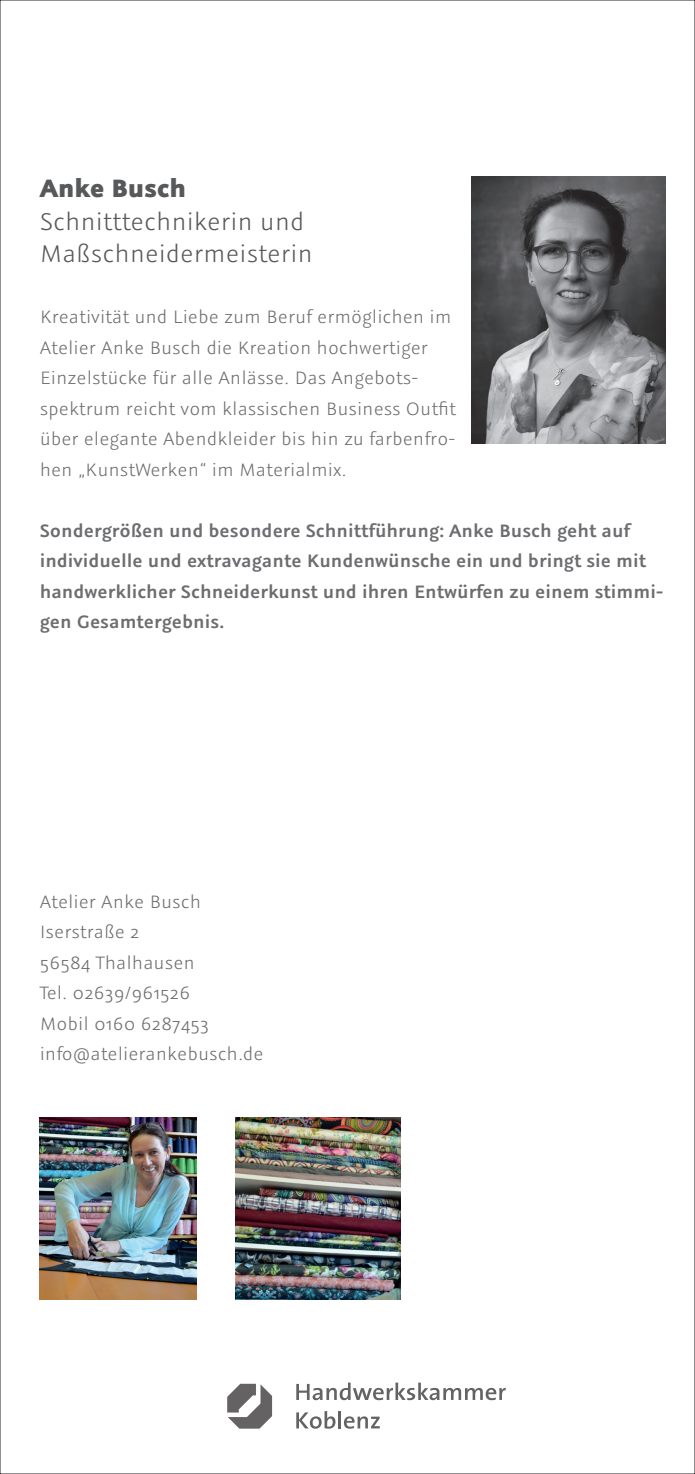
<style>
.page{position:relative;width:695px;height:1474px;background:#fff}
.page>*{position:absolute;margin:0;border:0;box-sizing:border-box;transform-origin:0 0}
.t1{font:700 28px "Graublau Sans";color:#57585a}
.t2{font:300 27.12px/32.9px "Graublau Sans";color:#57585a}
.t3{font:300 20.12px/30.4px "Graublau Sans";color:#6c6d70}
.t4{font:600 20.12px/30.4px "Graublau Sans";color:#6c6d70}
</style>
<div class="page">
<img style="left:471px;top:176px;width:194px;height:267px">
<img style="left:40px;top:1117px;width:156px;height:182px">
<img style="left:236px;top:1117px;width:164px;height:181px">
<svg style="left:296px;top:1382px;width:209px;height:18px"></svg>
<svg style="left:296px;top:1411px;width:39px;height:17px"></svg>
<hr style="left:338px;top:1410px;width:3px;height:18px;background:#231f20">
<svg style="left:344px;top:1416px;width:35px;height:12px"></svg>
<svg style="left:227px;top:1383px;width:45px;height:45px"></svg>
<h1 class="t1" style="left:40px;top:171px;width:148px">Anke Busch</h1>
<h2 class="t2" style="left:40px;top:204px;width:274px">Schnitttechnikerin und<br>Maßschneidermeisterin</h2>
<p class="t3" style="left:40px;top:301px;width:418px">Kreativität und Liebe zum Beruf ermöglichen im Atelier Anke Busch die Kreation hochwertiger Einzelstücke für alle Anlässe. Das Angebots&shy;spektrum reicht vom klassischen Business Outfit über elegante Abendkleider bis hin zu farbenfro&shy;hen „KunstWerken“ im Materialmix.</p>
<p class="t4" style="left:40px;top:514px;width:625px">Sondergrößen und besondere Schnittführung: Anke Busch geht auf individuelle und extravagante Kundenwünsche ein und bringt sie mit handwerklicher Schneiderkunst und ihren Entwürfen zu einem stimmi&shy;gen Gesamtergebnis.</p>
<p class="t3" style="left:40px;top:885px;width:225px">Atelier Anke Busch<br>Iserstraße 2<br>56584 Thalhausen<br>Tel. 02639/961526<br>Mobil 0160 6287453 info@atelierankebusch.de</p>
</div>
